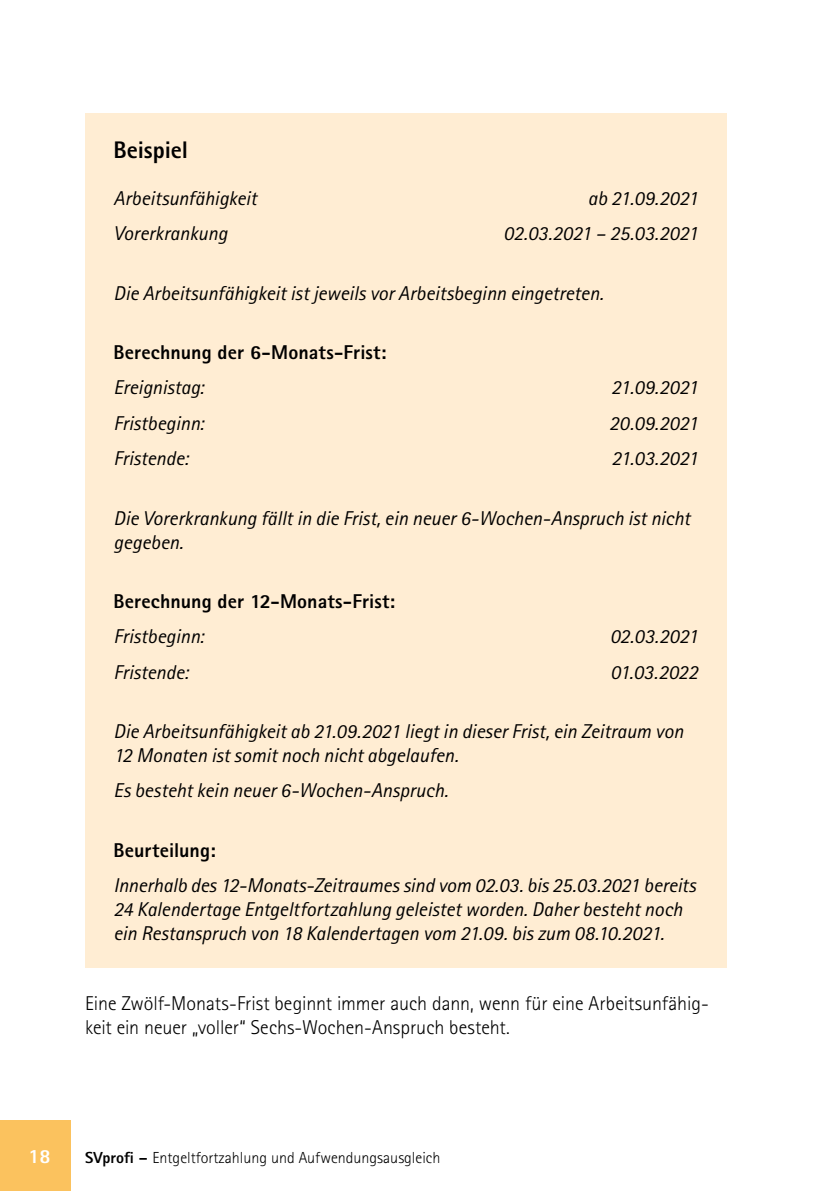
<style>
.page{position:relative;width:840px;height:1191px;background:#fff}
.page>*{position:absolute;margin:0;border:0;box-sizing:border-box;transform-origin:0 0}
.t1{font:800 24px "Rotis Sans Serif Std";letter-spacing:-.005em;color:#000}
.t2{font:italic 20px/24px "Rotis Sans Serif Std";letter-spacing:-.005em;color:#000}
.t3{font:300 20px/24px "Rotis Sans Serif Std";letter-spacing:-.005em;color:#000}
.t4{font:800 20px "Rotis Sans Serif Std";letter-spacing:.005em;color:#000}
.t5{font:800 20px "Rotis Sans Serif Std";color:#fff}
.t6{font:300 16px "Rotis Sans Serif Std";color:#000}
.s1{font-weight:800}
</style>
<div class="page">
<div style="left:0;top:1120px;width:71px;height:71px;background:#fbc25e"></div>
<div style="left:85px;top:113px;width:641px;height:855px;background:#ffedd3"></div>
<p class="t1" style="left:113px;top:135px;width:76px">Beispiel</p>
<p class="t2" style="left:113px;top:186px;width:145px">Arbeitsunfähigkeit</p>
<p class="t2" style="left:587px;top:186px;width:111px">ab 21.09.2021</p>
<p class="t2" style="left:113px;top:222px;width:115px">Vorerkrankung</p>
<p class="t2" style="left:503px;top:222px;width:196px">02.03.2021 – 25.03.2021</p>
<p class="t2" style="left:113px;top:281px;width:491px">Die Arbeitsunfähigkeit ist jeweils vor Arbeitsbeginn eingetreten.</p>
<p class="t4" style="left:113px;top:339px;width:274px">Berechnung der 6-Monats-Frist:</p>
<p class="t2" style="left:113px;top:376px;width:92px">Ereignistag:</p>
<p class="t2" style="left:611px;top:376px;width:88px">21.09.2021</p>
<p class="t2" style="left:113px;top:411px;width:92px">Fristbeginn:</p>
<p class="t2" style="left:609px;top:411px;width:90px">20.09.2021</p>
<p class="t2" style="left:113px;top:446px;width:76px">Fristende:</p>
<p class="t2" style="left:611px;top:446px;width:88px">21.03.2021</p>
<p class="t2" style="left:113px;top:506px;width:578px">Die Vorerkrankung fällt in die Frist, ein neuer 6-Wochen-Anspruch ist nicht gegeben.</p>
<p class="t4" style="left:113px;top:588px;width:283px">Berechnung der 12-Monats-Frist:</p>
<p class="t2" style="left:113px;top:624px;width:92px">Fristbeginn:</p>
<p class="t2" style="left:609px;top:624px;width:89px">02.03.2021</p>
<p class="t2" style="left:113px;top:660px;width:76px">Fristende:</p>
<p class="t2" style="left:610px;top:660px;width:89px">01.03.2022</p>
<p class="t2" style="left:113px;top:719px;width:571px">Die Arbeitsunfähigkeit ab 21.09.2021 liegt in dieser Frist, ein Zeitraum von<br>12 Monaten ist somit noch nicht abgelaufen.</p>
<p class="t2" style="left:113px;top:778px;width:336px">Es besteht kein neuer 6-Wochen-Anspruch.</p>
<p class="t4" style="left:113px;top:837px;width:103px">Beurteilung:</p>
<p class="t2" style="left:113px;top:873px;width:583px">Innerhalb des 12-Monats-Zeitraumes sind vom 02.03. bis 25.03.2021 bereits<br>24 Kalendertage Entgeltfortzahlung geleistet worden. Daher besteht noch ein Restanspruch von 18 Kalendertagen vom 21.09. bis zum 08.10.2021.</p>
<p class="t3" style="left:85px;top:991px;width:625px">Eine Zwölf-Monats-Frist beginnt immer auch dann, wenn für eine Arbeitsunfähig&shy;keit ein neuer „voller“ Sechs-Wochen-Anspruch besteht.</p>
<p class="t5" style="left:28px;top:1143px;width:24px">18</p>
<p class="t6" style="left:85px;top:1148px;width:356px"><span class="s1">SVprofi –</span> Entgeltfortzahlung und Aufwendungsausgleich</p>
</div>
